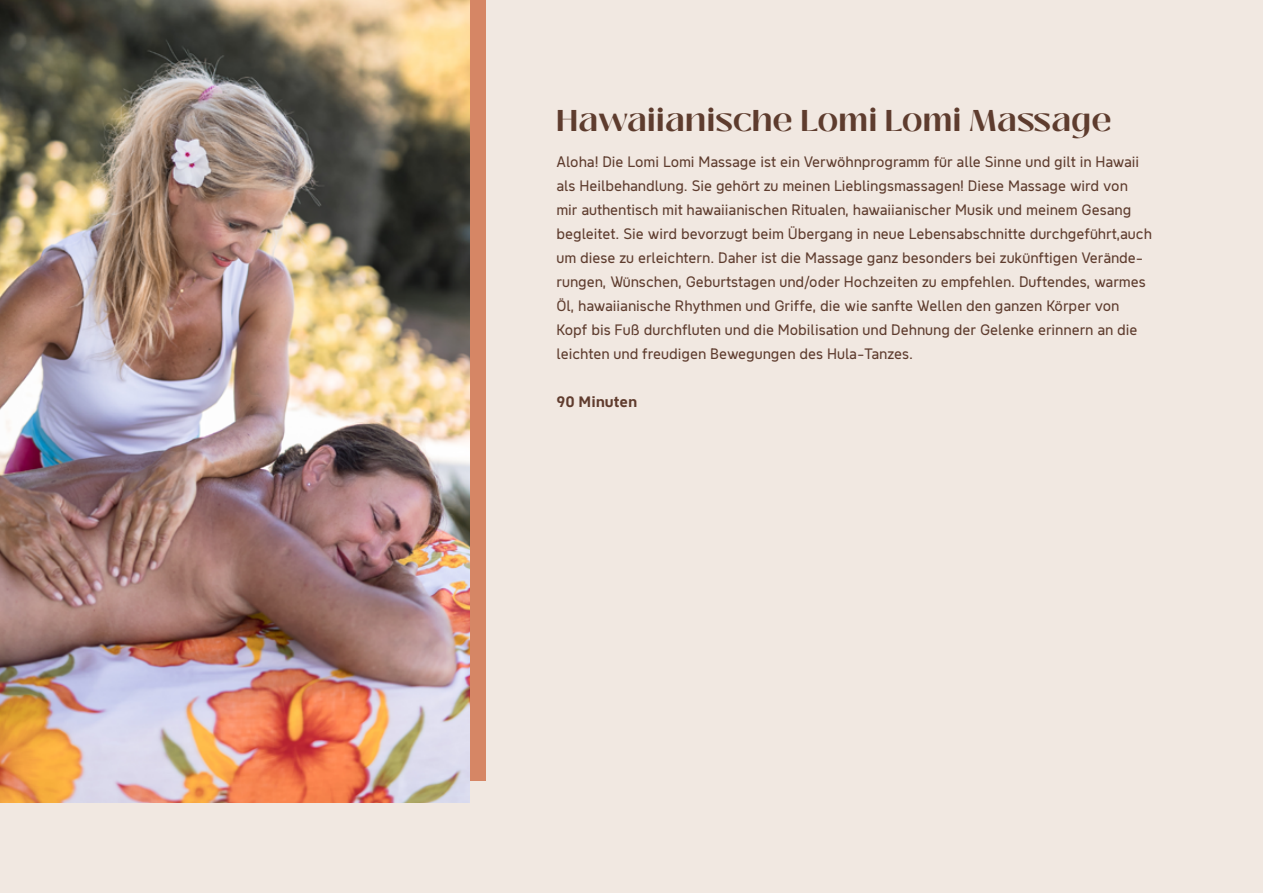
<style>
.page{position:relative;width:1263px;height:893px;background:#f1e8e1}
.page>*{position:absolute;margin:0;border:0;box-sizing:border-box;transform-origin:0 0}
.t1{font:700 30px "Black Mango";letter-spacing:.02em;color:#5e3c2e}
.t2{font:15px/24px "Never Mind Compact";color:#5e3c2e}
.t3{font:700 15px "Never Mind Compact";color:#603c2e}
</style>
<div class="page">
<div style="left:0;top:0;width:485px;height:780px;background:#d68665"></div>
<img style="left:0;top:0;width:470px;height:803px">
<h1 class="t1" style="left:556px;top:100px;width:556px">Hawaiianische Lomi Lomi Massage</h1>
<p class="t2" style="left:556px;top:150px;width:597px">Aloha! Die Lomi Lomi Massage ist ein Verwöhnprogramm für alle Sinne und gilt in Hawaii als Heilbehandlung. Sie gehört zu meinen Lieblingsmassagen! Diese Massage wird von mir authentisch mit hawaiianischen Ritualen, hawaiianischer Musik und meinem Gesang begleitet. Sie wird bevorzugt beim Übergang in neue Lebensabschnitte durchgeführt,auch um diese zu erleichtern. Daher ist die Massage ganz besonders bei zukünftigen Verände&shy;rungen, Wünschen, Geburtstagen und/oder Hochzeiten zu empfehlen. Duftendes, warmes Öl, hawaiianische Rhythmen und Griffe, die wie sanfte Wellen den ganzen Körper von Kopf bis Fuß durchfluten und die Mobilisation und Dehnung der Gelenke erinnern an die leichten und freudigen Bewegungen des Hula-Tanzes.</p>
<p class="t3" style="left:556px;top:391px;width:82px">90 Minuten</p>
</div>
